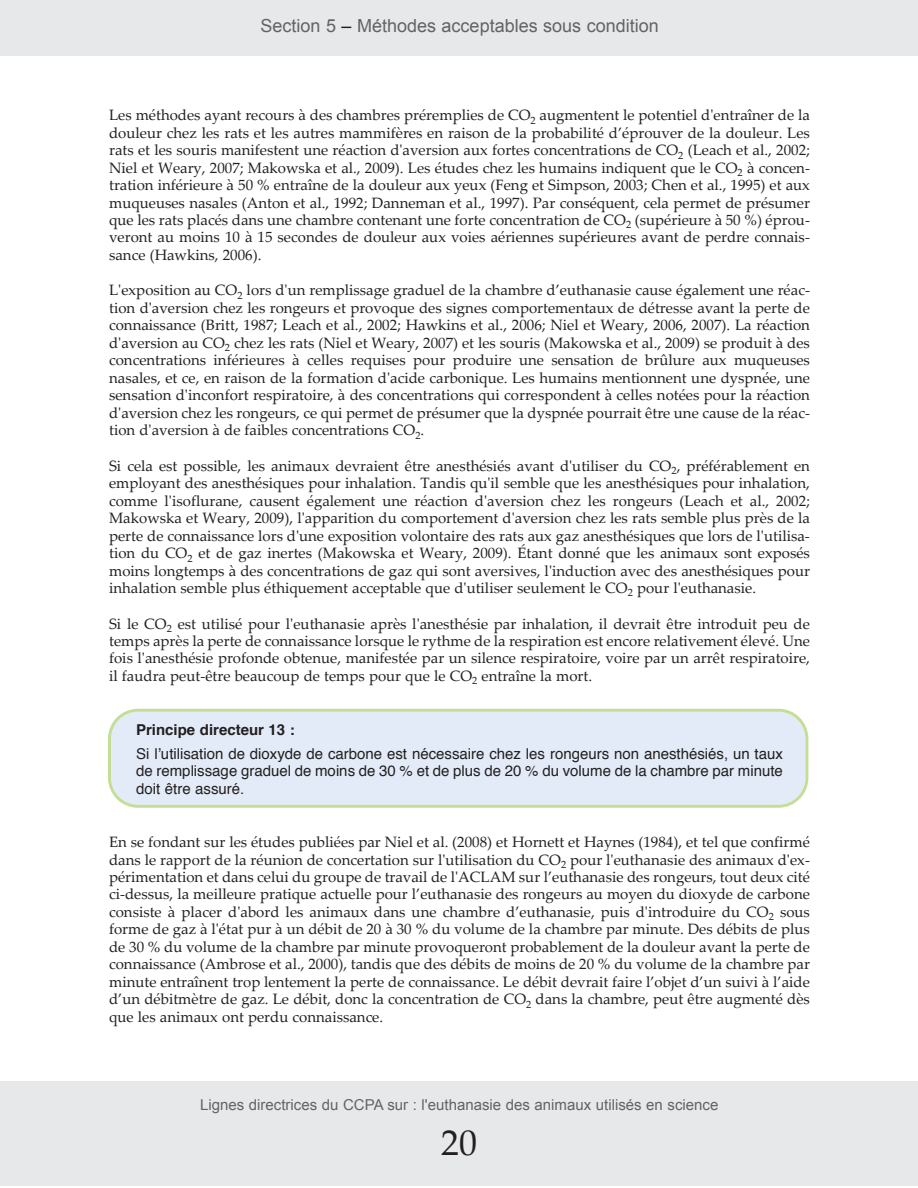
<style>
.page{position:relative;width:918px;height:1188px;background:#fff}
.page>*{position:absolute;margin:0;border:0;box-sizing:border-box;transform-origin:0 0}
.t1{font:36px "Palatino Linotype";color:#231f20}
.t2{font:18px "Arial";color:#636366}
.t3{font:15px/17.4px "Palatino Linotype";color:#231f20;text-align:justify}
.t4{font:15px/17.4px "Helvetica";color:#231f20;text-align:justify}
.t5{font:15px "Arial";color:#636366}
.t6{font:700 15px "Helvetica";color:#231f20}
.s1{color:#231f20}
</style>
<div class="page">
<svg style="left:108px;top:709px;width:700px;height:99px;background:#e0eaf1"></svg>
<div style="left:0;top:1081px;width:918px;height:105px;background:#e7e8e9"></div>
<div style="left:1px;top:0;width:917px;height:56px;background:#e7e8e9"></div>
<p class="t2" style="left:261px;top:15px;width:400px">Section 5 <span class="s1">–</span> Méthodes acceptables sous condition</p>
<p class="t3" style="left:109px;top:108px;width:702px">Les méthodes ayant recours à des chambres préremplies de CO<sub>2</sub> augmentent le potentiel d'entraîner de la douleur chez les rats et les autres mammifères en raison de la probabilité d’éprouver de la douleur. Les rats et les souris manifestent une réaction d'aversion aux fortes concentrations de CO<sub>2</sub> (Leach et al., 2002; Niel et Weary, 2007; Makowska et al., 2009). Les études chez les humains indiquent que le CO<sub>2</sub> à concen&shy;tration inférieure à 50 % entraîne de la douleur aux yeux (Feng et Simpson, 2003; Chen et al., 1995) et aux muqueuses nasales (Anton et al., 1992; Danneman et al., 1997). Par conséquent, cela permet de présumer que les rats placés dans une chambre contenant une forte concentration de CO<sub>2</sub> (supérieure à 50 %) éprou&shy;veront au moins 10 à 15 secondes de douleur aux voies aériennes supérieures avant de perdre connais&shy;sance (Hawkins, 2006).</p>
<p class="t3" style="left:109px;top:283px;width:702px">L'exposition au CO<sub>2</sub> lors d'un remplissage graduel de la chambre d’euthanasie cause également une réac&shy;tion d'aversion chez les rongeurs et provoque des signes comportementaux de détresse avant la perte de connaissance (Britt, 1987; Leach et al., 2002; Hawkins et al., 2006; Niel et Weary, 2006, 2007). La réaction d'aversion au CO<sub>2</sub> chez les rats (Niel et Weary, 2007) et les souris (Makowska et al., 2009) se produit à des concentrations inférieures à celles requises pour produire une sensation de brûlure aux muqueuses nasales, et ce, en raison de la formation d'acide carbonique. Les humains mentionnent une dyspnée, une sensation d'inconfort respiratoire, à des concentrations qui correspondent à celles notées pour la réaction d'aversion chez les rongeurs, ce qui permet de présumer que la dyspnée pourrait être une cause de la réac&shy;tion d'aversion à de faibles concentrations CO<sub>2</sub>.</p>
<p class="t3" style="left:109px;top:459px;width:702px">Si cela est possible, les animaux devraient être anesthésiés avant d'utiliser du CO<sub>2</sub>, préférablement en employant des anesthésiques pour inhalation. Tandis qu'il semble que les anesthésiques pour inhalation, comme l'isoflurane, causent également une réaction d'aversion chez les rongeurs (Leach et al., 2002; Makowska et Weary, 2009), l'apparition du comportement d'aversion chez les rats semble plus près de la perte de connaissance lors d'une exposition volontaire des rats aux gaz anesthésiques que lors de l'utilisa&shy;tion du CO<sub>2</sub> et de gaz inertes (Makowska et Weary, 2009). Étant donné que les animaux sont exposés moins longtemps à des concentrations de gaz qui sont aversives, l'induction avec des anesthésiques pour inhalation semble plus éthiquement acceptable que d'utiliser seulement le CO<sub>2</sub> pour l'euthanasie.</p>
<p class="t3" style="left:109px;top:616px;width:702px">Si le CO<sub>2</sub> est utilisé pour l'euthanasie après l'anesthésie par inhalation, il devrait être introduit peu de temps après la perte de connaissance lorsque le rythme de la respiration est encore relativement élevé. Une fois l'anesthésie profonde obtenue, manifestée par un silence respiratoire, voire par un arrêt respiratoire, il faudra peut-être beaucoup de temps pour que le CO<sub>2</sub> entraîne la mort.</p>
<p class="t6" style="left:136px;top:724px;width:160px">Principe directeur 13 :</p>
<p class="t4" style="left:136px;top:746px;width:648px">Si l’utilisation de dioxyde de carbone est nécessaire chez les rongeurs non anesthésiés, un taux de remplissage graduel de moins de 30 % et de plus de 20 % du volume de la chambre par minute doit être assuré.</p>
<p class="t3" style="left:109px;top:835px;width:702px">En se fondant sur les études publiées par Niel et al. (2008) et Hornett et Haynes (1984), et tel que confirmé dans le rapport de la réunion de concertation sur l'utilisation du CO<sub>2</sub> pour l'euthanasie des animaux d'ex&shy;périmentation et dans celui du groupe de travail de l'ACLAM sur l’euthanasie des rongeurs, tout deux cité ci-dessus, la meilleure pratique actuelle pour l’euthanasie des rongeurs au moyen du dioxyde de carbone consiste à placer d'abord les animaux dans une chambre d’euthanasie, puis d'introduire du CO<sub>2</sub> sous forme de gaz à l'état pur à un débit de 20 à 30 % du volume de la chambre par minute. Des débits de plus de 30 % du volume de la chambre par minute provoqueront probablement de la douleur avant la perte de connaissance (Ambrose et al., 2000), tandis que des débits de moins de 20 % du volume de la chambre par minute entraînent trop lentement la perte de connaissance. Le débit devrait faire l’objet d’un suivi à l’aide d’un débitmètre de gaz. Le débit, donc la concentration de CO<sub>2</sub> dans la chambre, peut être augmenté dès que les animaux ont perdu connaissance.</p>
<p class="t5" style="left:200px;top:1097px;width:520px">Lignes directrices du CCPA sur : l'euthanasie des animaux utilisés en science</p>
<h1 class="t1" style="left:441px;top:1129px;width:37px">20</h1>
</div>
